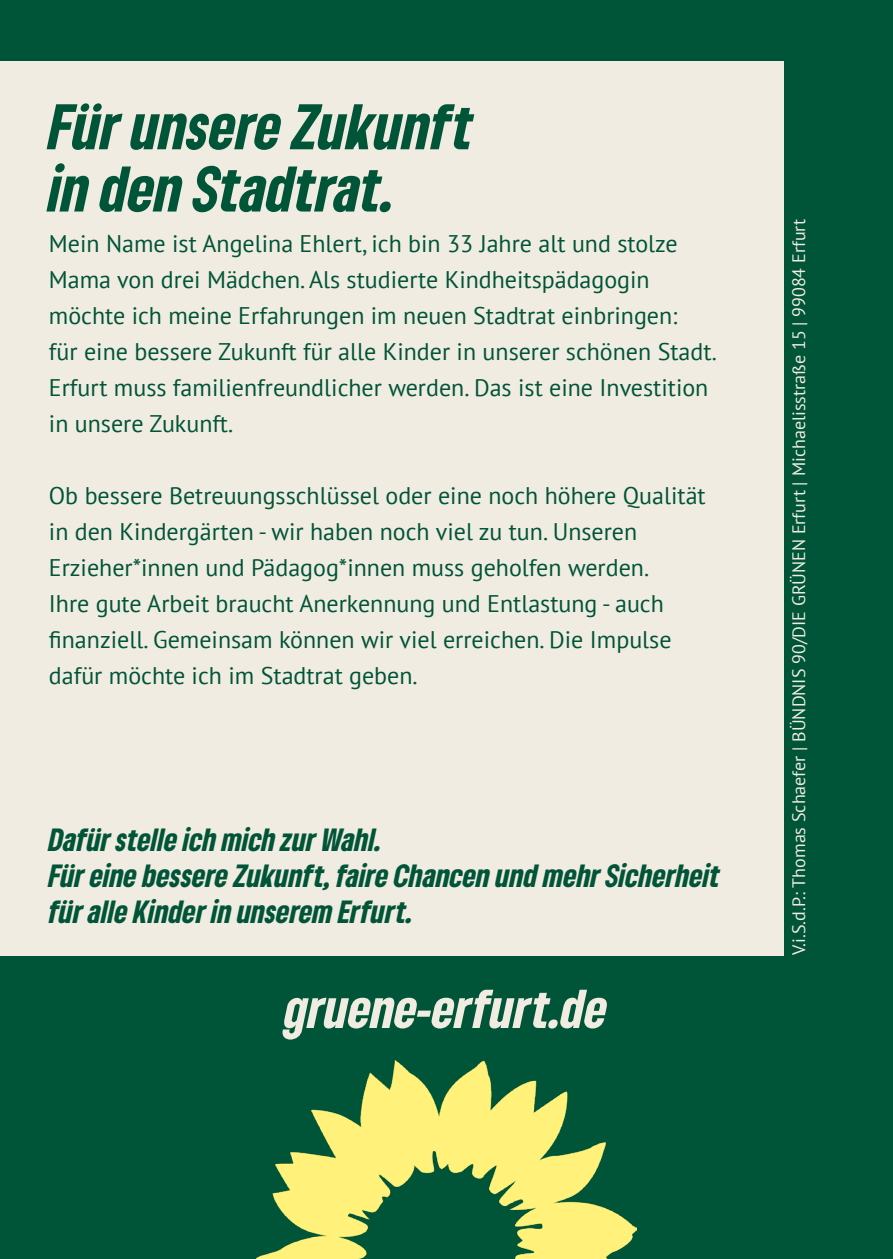
<style>
.page{position:relative;width:893px;height:1259px;background:#005437}
.page>*{position:absolute;margin:0;border:0;box-sizing:border-box;transform-origin:0 0}
.t1{font:italic 900 condensed 60px "Gruene Type";color:#005437}
.t2{font:italic 900 condensed 51px "Gruene Type";color:#f1ece2}
.t3{font:italic 900 condensed 30px/36px "Gruene Type";color:#005437}
.copy_9_12_tanne{font:24px/36px "PT Sans";color:#005437}
.t4{font:18px "PT Sans";color:#f1ece2}
</style>
<div class="page">
<div style="left:0;top:61px;width:783px;height:894px;background:#f1ece2"></div>
<img style="left:256px;top:1060px;width:381px;height:199px">
<p class="t1" style="left:49px;top:87px;width:427px">Für unsere Zukunft</p>
<p class="t1" style="left:49px;top:149px;width:349px">in den Stadtrat.</p>
<p class="copy_9_12_tanne" style="left:49px;top:225px;width:630px">Mein Name ist Angelina Ehlert, ich bin 33 Jahre alt und stolze<br>Mama von drei Mädchen. Als studierte Kindheitspädagogin möchte ich meine Erfahrungen im neuen Stadtrat einbringen:</p>
<p class="copy_9_12_tanne" style="left:49px;top:333px;width:670px">für eine bessere Zukunft für alle Kinder in unserer schönen Stadt.<br>Erfurt muss familienfreundlicher werden. Das ist eine Investition in unsere Zukunft.</p>
<p class="copy_9_12_tanne" style="left:49px;top:477px;width:658px">Ob bessere Betreuungsschlüssel oder eine noch höhere Qualität in den Kindergärten - wir haben noch viel zu tun. Unseren</p>
<p class="copy_9_12_tanne" style="left:49px;top:549px;width:602px">Erzieher*innen und Pädagog*innen muss geholfen werden.</p>
<p class="copy_9_12_tanne" style="left:49px;top:585px;width:616px">Ihre gute Arbeit braucht Anerkennung und Entlastung - auch</p>
<p class="copy_9_12_tanne" style="left:49px;top:621px;width:624px">finanziell. Gemeinsam können wir viel erreichen. Die Impulse</p>
<p class="copy_9_12_tanne" style="left:49px;top:657px;width:370px">dafür möchte ich im Stadtrat geben.</p>
<p class="t3" style="left:49px;top:820px;width:335px">Dafür stelle ich mich zur Wahl.</p>
<p class="t3" style="left:49px;top:856px;width:673px">Für eine bessere Zukunft, faire Chancen und mehr Sicherheit für alle Kinder in unserem Erfurt.</p>
<p class="t2" style="left:285px;top:975px;width:324px">gruene-erfurt.de</p>
<p class="t4" style="left:787px;top:955px;width:738px;rotate:-90deg">V.i.S.d.P.: Thomas Schaefer | BÜNDNIS 90/DIE GRÜNEN Erfurt | Michaelisstraße 15 | 99084 Erfurt</p>
</div>
